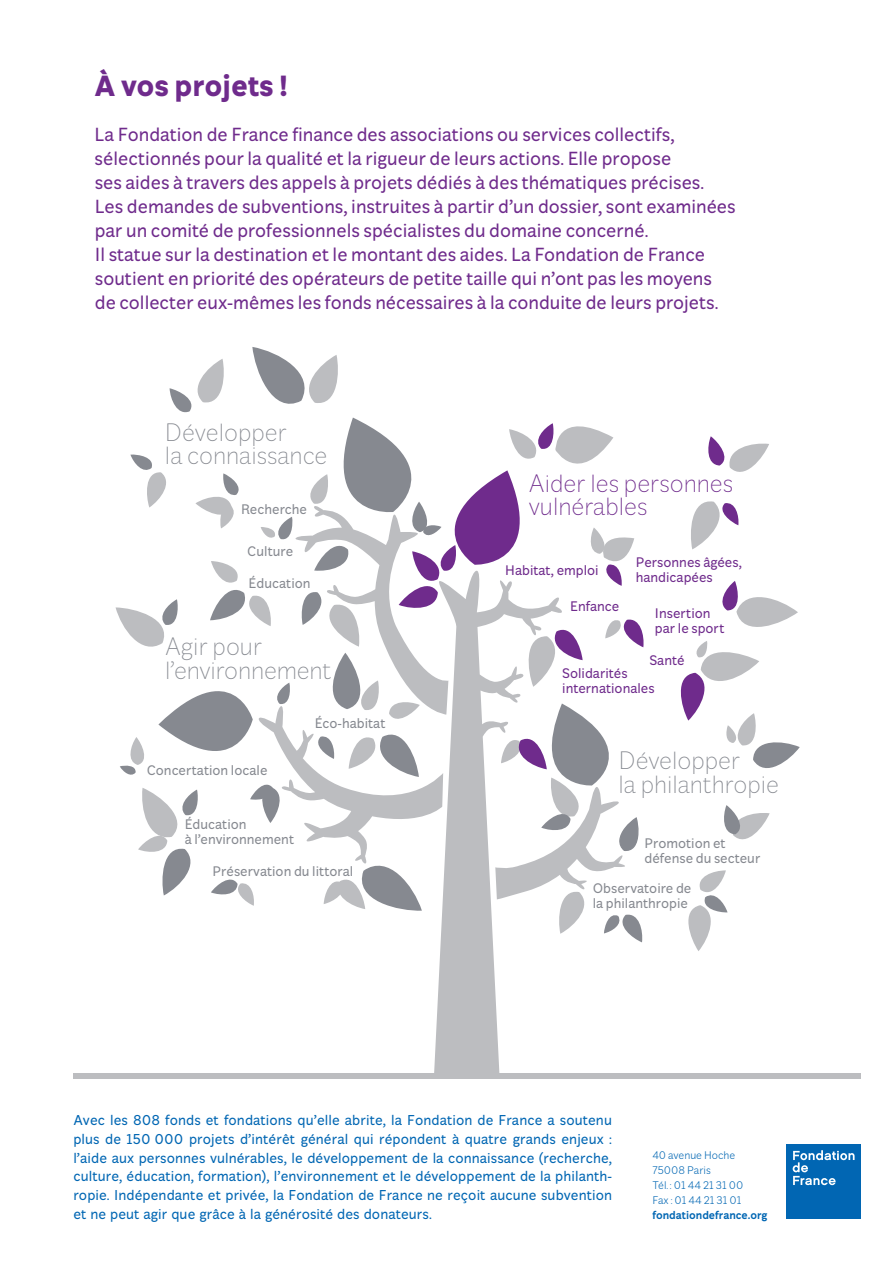
<style>
.page{position:relative;width:893px;height:1263px;background:#fff}
.page>*{position:absolute;margin:0;border:0;box-sizing:border-box;transform-origin:0 0}
.t1{font:800 30px "Fondation Beta";color:#6f2b8c}
.t2{font:200 25.95px/23.2px "Fondation Beta";color:#868990}
.t3{font:200 25.95px/23.2px "Fondation Beta";color:#6f2b8c}
.t4{font:19.5px/24px "Fondation Beta";color:#6f2b8c}
.t5{font:14.7px/18.8px "Fondation Beta";letter-spacing:.005em;color:#0166b3;text-align:justify}
.t6{font:14.25px/15px "Fondation Beta";color:#868990}
.t7{font:14.25px/15px "Fondation Beta";color:#6f2b8c}
.t8{font:300 11.4px/15px "Fondation Beta";color:#0166b3}
.t9{font:700 11.4px "Fondation Beta";color:#0166b3}
</style>
<div class="page">
<div style="left:73px;top:1073px;width:788px;height:5px;background:#bcbdc0"></div>
<svg style="left:434px;top:942px;width:66px;height:131px;background:#c3c4c6"></svg>
<svg style="left:708px;top:436px;width:61px;height:36px"></svg>
<svg style="left:691px;top:501px;width:48px;height:48px"></svg>
<svg style="left:688px;top:870px;width:39px;height:81px"></svg>
<svg style="left:680px;top:581px;width:120px;height:187px"></svg>
<svg style="left:724px;top:805px;width:46px;height:35px"></svg>
<svg style="left:116px;top:347px;width:528px;height:595px"></svg>
<div style="left:786px;top:1144px;width:75px;height:75px;background:#0166b3"></div>
<svg style="left:793px;top:1150px;width:61px;height:35px"></svg>
<h1 class="t1" style="left:95px;top:66px;width:195px">À vos projets !</h1>
<p class="t4" style="left:95px;top:123px;width:643px">La Fondation de France finance des associations ou services collectifs, sélectionnés pour la qualité et la rigueur de leurs actions. Elle propose<br>ses aides à travers des appels à projets dédiés à des thématiques précises.<br>Les demandes de subventions, instruites à partir d’un dossier, sont examinées par un comité de professionnels spécialistes du domaine concerné.<br>Il statue sur la destination et le montant des aides. La Fondation de France soutient en priorité des opérateurs de petite taille qui n’ont pas les moyens de collecter eux-mêmes les fonds nécessaires à la conduite de leurs projets.</p>
<h2 class="t2" style="left:165px;top:420px;width:164px">Développer<br>la connaissance</h2>
<p class="t6" style="left:241px;top:502px;width:67px">Recherche</p>
<p class="t6" style="left:247px;top:544px;width:47px">Culture</p>
<p class="t6" style="left:249px;top:576px;width:63px">Éducation</p>
<h2 class="t2" style="left:165px;top:635px;width:168px">Agir pour l’environnement</h2>
<p class="t6" style="left:147px;top:763px;width:122px">Concertation locale</p>
<p class="t6" style="left:315px;top:715px;width:72px">Éco-habitat</p>
<p class="t6" style="left:185px;top:817px;width:111px">Éducation<br>à l’environnement</p>
<p class="t6" style="left:213px;top:863px;width:142px">Préservation du littoral</p>
<h2 class="t3" style="left:529px;top:471px;width:206px">Aider les personnes vulnérables</h2>
<p class="t7" style="left:505px;top:563px;width:95px">Habitat, emploi</p>
<p class="t7" style="left:636px;top:555px;width:108px">Personnes âgées, handicapées</p>
<p class="t7" style="left:570px;top:599px;width:51px">Enfance</p>
<p class="t7" style="left:655px;top:606px;width:71px">Insertion par le sport</p>
<p class="t7" style="left:562px;top:666px;width:94px">Solidarités internationales</p>
<p class="t7" style="left:649px;top:653px;width:37px">Santé</p>
<h2 class="t2" style="left:618px;top:749px;width:162px">Développer<br>la philanthropie</h2>
<p class="t6" style="left:644px;top:835px;width:117px">Promotion et défense du secteur</p>
<p class="t6" style="left:593px;top:881px;width:100px">Observatoire de la philanthropie</p>
<p class="t5" style="left:73px;top:1111px;width:540px">Avec les 808 fonds et fondations qu’elle abrite, la Fondation de France a soutenu plus de 150 000 projets d’intérêt général qui répondent à quatre grands enjeux : l’aide aux personnes vulnérables, le développement de la connaissance (recherche, culture, éducation, formation), l’environnement et le développement de la philanth&shy;ropie. Indépendante et privée, la Fondation de France ne reçoit aucune subvention et ne peut agir que grâce à la générosité des donateurs.</p>
<p class="t8" style="left:652px;top:1148px;width:92px">40 avenue Hoche<br>75008 Paris<br>Tél. : 01 44 21 31 00<br>Fax : 01 44 21 31 01</p>
<p class="t9" style="left:652px;top:1208px;width:117px">fondationdefrance.org</p>
</div>
